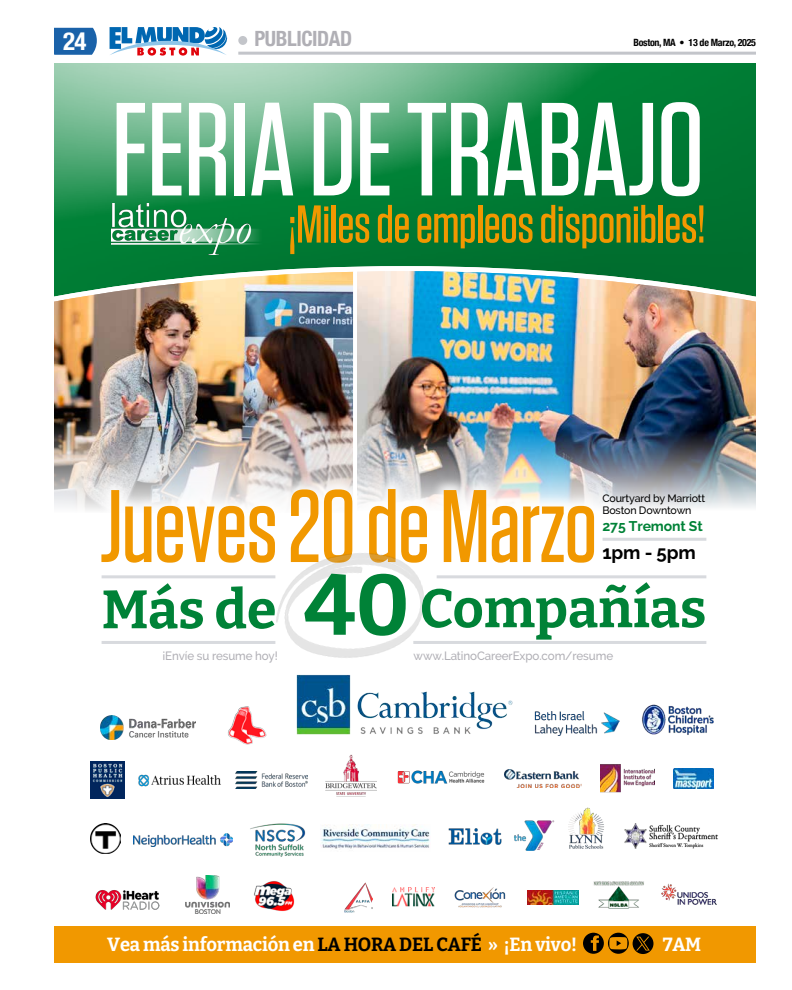
<style>
.page{position:relative;width:792px;height:990px;background:#fff}
.page>*{position:absolute;margin:0;border:0;box-sizing:border-box;transform-origin:0 0}
.t1{font:500 132.2px "Tungsten";letter-spacing:-.01em;color:#fff}
.t2{font:500 102.8px "Tungsten";letter-spacing:-.01em;color:#f19800}
.t3{font:100 53.9px "Bitter";color:#008237}
.t4{font:500 53.1px "Tungsten";letter-spacing:-.01em;color:#f19800}
.t5{font:700 condensed 25px "Helvetica Neue";color:#fff}
.t6{font:700 condensed 21px "Helvetica Neue";letter-spacing:-.02em;color:#b0afb5}
.t7{font:100 19px "Bitter";letter-spacing:-.01em;color:#fff;scale:.96 1}
.t8{font:700 18.6px "Raleway";letter-spacing:-.01em;color:#000}
.t9{font:700 14px "Raleway";letter-spacing:-.01em;color:#008237}
.t10{font:500 12px "Raleway";letter-spacing:-.01em;color:#b0afb5;scale:.96 1}
.t11{font:500 10.6px/12px "Raleway";letter-spacing:-.02em;color:#000}
.t12{font:700 condensed 10px "Helvetica Neue";letter-spacing:-.03em;color:#000}
.s1{font-size:85.2px}
.s2{color:#000}
</style>
<div class="page">
<hr style="left:238px;top:52px;width:518px;height:3px;background:#c3c5ca">
<div style="left:238px;top:36px;width:9px;height:9px;background:#c3c5ca;border-radius:50%"></div>
<svg style="left:54px;top:28px;width:43px;height:27px"></svg>
<svg style="left:109px;top:27px;width:118px;height:29px"></svg>
<img style="left:54px;top:303px;width:299px;height:207px">
<img style="left:358px;top:303px;width:398px;height:205px">
<div style="left:54px;top:153px;width:702px;height:150px;background:#fff;opacity:.75"></div>
<div style="left:54px;top:63px;width:702px;height:235px;background:#630e0e;opacity:.75"></div>
<div style="left:54px;top:926px;width:702px;height:37px;background:#f19800"></div>
<svg style="left:583px;top:933px;width:70px;height:21px"></svg>
<img style="left:112px;top:203px;width:150px;height:52px">
<div style="left:87px;top:475px;width:521px;height:101px;background:#fff;opacity:.9"></div>
<img style="left:265px;top:541px;width:170px;height:134px">
<hr style="left:102px;top:575px;width:173px;height:3px;background:#d8dade">
<hr style="left:102px;top:641px;width:173px;height:3px;background:#d8dade">
<hr style="left:437px;top:575px;width:269px;height:3px;background:#d8dade">
<hr style="left:603px;top:538px;width:103px;height:3px;background:#d8dade">
<hr style="left:413px;top:641px;width:293px;height:3px;background:#d8dade">
<img style="left:535px;top:713px;width:84px;height:23px">
<img style="left:535px;top:711px;width:50px;height:12px">
<img style="left:296px;top:675px;width:217px;height:60px">
<img style="left:642px;top:705px;width:71px;height:30px">
<img style="left:321px;top:825px;width:109px;height:24px">
<img style="left:326px;top:755px;width:51px;height:42px">
<img style="left:601px;top:764px;width:54px;height:29px">
<img style="left:138px;top:774px;width:83px;height:13px">
<img style="left:134px;top:833px;width:98px;height:14px">
<img style="left:250px;top:823px;width:56px;height:34px">
<img style="left:397px;top:770px;width:88px;height:14px">
<img style="left:236px;top:772px;width:72px;height:17px">
<img style="left:448px;top:828px;width:54px;height:17px">
<img style="left:186px;top:875px;width:44px;height:39px">
<img style="left:96px;top:890px;width:64px;height:19px">
<img style="left:514px;top:820px;width:41px;height:31px">
<img style="left:568px;top:807px;width:36px;height:42px">
<img style="left:504px;top:770px;width:77px;height:17px">
<img style="left:624px;top:823px;width:94px;height:25px">
<img style="left:254px;top:881px;width:41px;height:30px">
<img style="left:228px;top:706px;width:39px;height:39px">
<img style="left:101px;top:716px;width:95px;height:23px">
<img style="left:90px;top:761px;width:34px;height:38px">
<img style="left:527px;top:891px;width:51px;height:14px">
<img style="left:344px;top:883px;width:28px;height:30px">
<img style="left:593px;top:881px;width:51px;height:28px">
<img style="left:392px;top:888px;width:43px;height:19px">
<img style="left:455px;top:887px;width:51px;height:21px">
<img style="left:662px;top:884px;width:54px;height:21px">
<img style="left:673px;top:769px;width:40px;height:20px">
<img style="left:91px;top:824px;width:29px;height:29px">
<h3 class="t5" style="left:63px;top:20px;width:25px">24</h3>
<h3 class="t6" style="left:254px;top:21px;width:99px">PUBLICIDAD</h3>
<p class="t12" style="left:633px;top:35px;width:124px">Boston, MA • 13 de Marzo, 2025</p>
<h1 class="t1" style="left:112px;top:81px;width:594px">FERIA DE TRABAJO</h1>
<h3 class="t4" style="left:288px;top:196px;width:419px">¡Miles de empleos disponibles!</h3>
<h2 class="t2" style="left:100px;top:473px;width:499px">Jueves 20 de Marzo</h2>
<h3 class="t3" style="left:102px;top:574px;width:606px">Más de <span class="s1">40</span> Compañías</h3>
<p class="t11" style="left:603px;top:492px;width:104px">Courtyard by Marriott<br>Boston Downtown</p>
<p class="t9" style="left:603px;top:518px;width:102px">275 Tremont St</p>
<h3 class="t8" style="left:603px;top:542px;width:95px">1pm - 5pm</h3>
<p class="t10" style="left:162px;top:648px;width:122px">¡Envíe su resume hoy!</p>
<p class="t10" style="left:414px;top:648px;width:209px">www.LatinoCareerExpo.com/resume</p>
<h3 class="t7" style="left:107px;top:932px;width:491px">Vea más información en <span class="s2">LA HORA DEL CAFÉ</span> » ¡En vivo!</h3>
<h3 class="t7" style="left:663px;top:932px;width:42px">7AM</h3>
</div>
